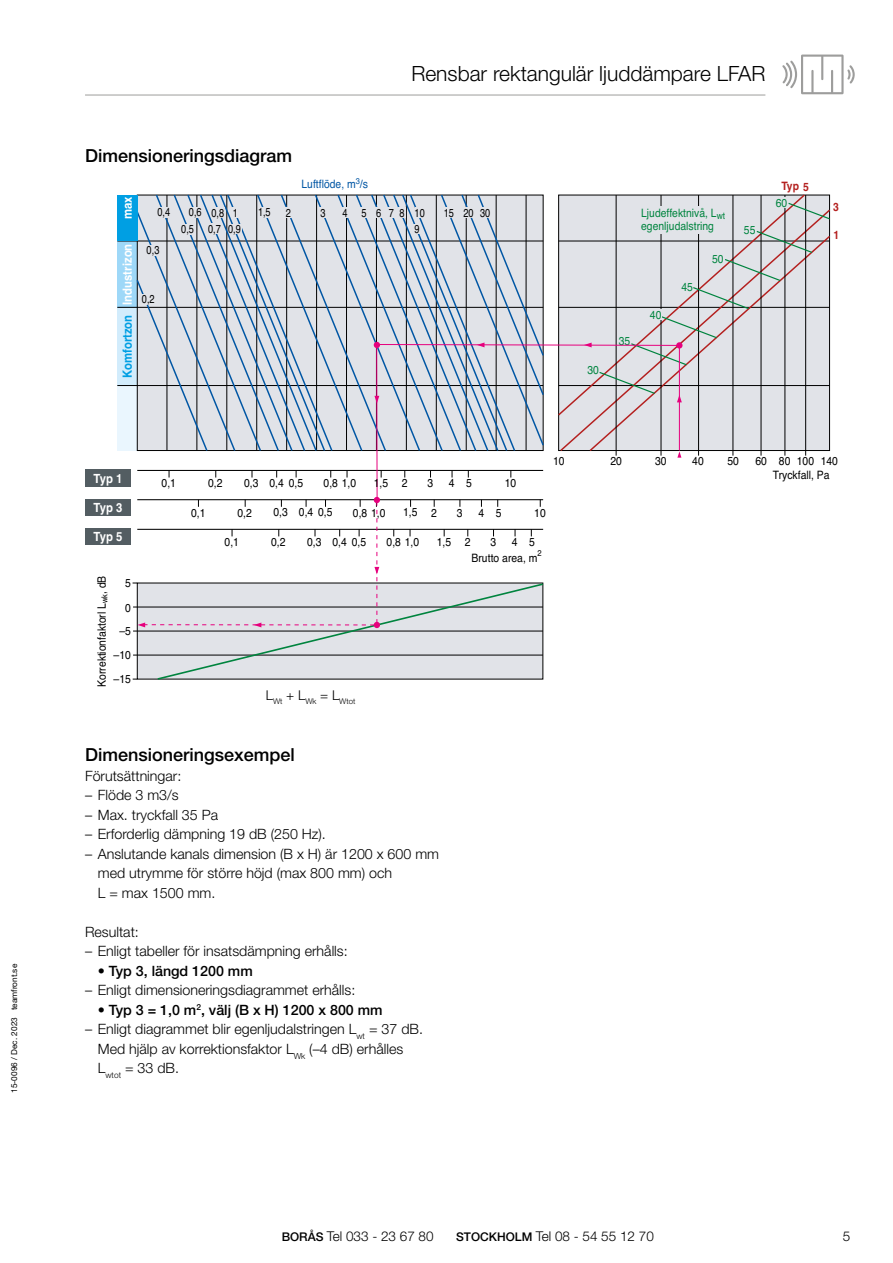
<style>
.page{position:relative;width:893px;height:1263px;background:#fff}
.page>*{position:absolute;margin:0;border:0;box-sizing:border-box;transform-origin:0 0}
.t1{font:300 21px "Helvetica Neue LT Std";color:#000}
.t2{font:500 18px "Helvetica Neue LT Std";color:#000}
.t3{font:300 14.25px/19.5px "Helvetica Neue LT Std";color:#000}
.t4{font:500 14.25px "Helvetica Neue LT Std";color:#000}
.t5{font:300 13.5px "Helvetica Neue LT Std";color:#000}
.t6{font:700 12.6px "Helvetica";color:#fff;scale:.9 1}
.t7{font:11.55px/15.3px "Helvetica";color:#000;scale:.9 1}
.t8{font:11.55px/12.9px "Helvetica";color:#00843e;scale:.9 1}
.t9{font:11.55px "Helvetica";color:#000;scale:.8 1}
.t10{font:11.55px "Helvetica";color:#0056a4;scale:.9 1}
.t11{font:700 11.55px "Helvetica";color:#b4201f;scale:.9 1}
.t12{font:8.4px "Helvetica";color:#000;scale:.9 1}
.t13{font:8.25px "Helvetica Neue LT Std";color:#000}
.t14{font:300 7.8px "Helvetica Neue LT Std";color:#000}
.s1{color:#009fe3}
.s2{font-weight:500;font-size:12px}
</style>
<div class="page">
<svg style="left:782px;top:55px;width:73px;height:39px"></svg>
<hr style="left:85px;top:95px;width:680px;height:1px;background:#9d9d9c">
<div style="left:117px;top:241px;width:20px;height:67px;background:#9ed8f8"></div>
<div style="left:117px;top:308px;width:20px;height:77px;background:#d2ecfc"></div>
<div style="left:117px;top:385px;width:20px;height:65px;background:#eaf6fe"></div>
<div style="left:85px;top:470px;width:46px;height:17px;background:#535d62"></div>
<hr style="left:117px;top:385px;width:426px;height:1px;background:#000">
<hr style="left:117px;top:307px;width:426px;height:1px;background:#000">
<hr style="left:117px;top:241px;width:426px;height:1px;background:#000">
<svg style="left:135px;top:194px;width:409px;height:257px;background:#c4ccd7"></svg>
<svg style="left:558px;top:194px;width:273px;height:259px;background:#d6d7dc"></svg>
<hr style="left:805px;top:195px;width:1px;height:261px;background:#000">
<hr style="left:785px;top:195px;width:1px;height:261px;background:#000">
<hr style="left:761px;top:195px;width:1px;height:261px;background:#000">
<hr style="left:733px;top:195px;width:1px;height:261px;background:#000">
<hr style="left:698px;top:195px;width:1px;height:261px;background:#000">
<hr style="left:661px;top:195px;width:1px;height:261px;background:#000">
<hr style="left:616px;top:195px;width:1px;height:261px;background:#000">
<hr style="left:137px;top:470px;width:406px;height:1px;background:#000">
<div style="left:85px;top:499px;width:46px;height:17px;background:#535d62"></div>
<div style="left:85px;top:528px;width:46px;height:17px;background:#535d62"></div>
<div style="left:775px;top:198px;width:13px;height:10px;background:#e1e3e8"></div>
<div style="left:158px;top:207px;width:13px;height:11px;background:#e1e3e8"></div>
<div style="left:182px;top:224px;width:13px;height:10px;background:#e1e3e8"></div>
<div style="left:190px;top:207px;width:13px;height:11px;background:#e1e3e8"></div>
<div style="left:209px;top:224px;width:13px;height:10px;background:#e1e3e8"></div>
<div style="left:212px;top:207px;width:13px;height:11px;background:#e1e3e8"></div>
<div style="left:229px;top:224px;width:12px;height:10px;background:#e1e3e8"></div>
<div style="left:232px;top:207px;width:8px;height:11px;background:#e1e3e8"></div>
<div style="left:148px;top:245px;width:12px;height:11px;background:#e1e3e8"></div>
<div style="left:142px;top:294px;width:14px;height:10px;background:#e1e3e8"></div>
<div style="left:262px;top:207px;width:8px;height:11px;background:#e1e3e8"></div>
<div style="left:285px;top:207px;width:8px;height:11px;background:#e1e3e8"></div>
<div style="left:320px;top:207px;width:8px;height:11px;background:#e1e3e8"></div>
<div style="left:342px;top:207px;width:8px;height:11px;background:#e1e3e8"></div>
<div style="left:360px;top:207px;width:8px;height:10px;background:#e1e3e8"></div>
<div style="left:375px;top:207px;width:8px;height:10px;background:#e1e3e8"></div>
<div style="left:388px;top:207px;width:8px;height:10px;background:#e1e3e8"></div>
<div style="left:398px;top:207px;width:7px;height:10px;background:#e1e3e8"></div>
<div style="left:413px;top:224px;width:8px;height:9px;background:#e1e3e8"></div>
<div style="left:415px;top:207px;width:12px;height:10px;background:#e1e3e8"></div>
<div style="left:444px;top:207px;width:13px;height:10px;background:#e1e3e8"></div>
<div style="left:463px;top:207px;width:13px;height:10px;background:#e1e3e8"></div>
<div style="left:480px;top:207px;width:13px;height:10px;background:#e1e3e8"></div>
<div style="left:117px;top:195px;width:20px;height:46px;background:#009fe3"></div>
<svg style="left:374px;top:342px;width:6px;height:6px"></svg>
<svg style="left:598px;top:202px;width:233px;height:200px;background:#d3d3d7"></svg>
<svg style="left:376px;top:344px;width:304px;height:153px"></svg>
<div style="left:676px;top:342px;width:6px;height:7px;background:#e6007d;border-radius:50%"></div>
<svg style="left:584px;top:343px;width:8px;height:4px"></svg>
<svg style="left:477px;top:342px;width:7px;height:5px"></svg>
<svg style="left:374px;top:396px;width:5px;height:7px"></svg>
<svg style="left:133px;top:497px;width:411px;height:183px"></svg>
<p class="t13" style="left:9px;top:1093px;width:130px;rotate:-90deg">15-0096 / Dec. 2023 teamfront.se</p>
<h1 class="t1" style="left:411px;top:61px;width:356px">Rensbar rektangulär ljuddämpare LFAR</h1>
<p class="t2" style="left:85px;top:145px;width:209px">Dimensioneringsdiagram</p>
<p class="t10" style="left:301px;top:175px;width:76px">Luftflöde, m<sup>3</sup>/s</p>
<p class="t11" style="left:781px;top:175px;width:32px">Typ 5</p>
<p class="t6" style="left:116px;top:219px;width:27px;rotate:-90deg">max</p>
<p class="t9" style="left:157px;top:203px;width:18px">0,4</p>
<p class="t9" style="left:189px;top:203px;width:18px">0,6</p>
<p class="t9" style="left:211px;top:204px;width:18px">0,8</p>
<p class="t9" style="left:233px;top:204px;width:8px">1</p>
<p class="t9" style="left:181px;top:220px;width:18px">0,5</p>
<p class="t9" style="left:208px;top:220px;width:18px">0,7</p>
<p class="t9" style="left:228px;top:220px;width:18px">0,9</p>
<p class="t9" style="left:258px;top:203px;width:17px">1,5</p>
<p class="t9" style="left:286px;top:204px;width:8px">2</p>
<p class="t9" style="left:321px;top:204px;width:8px">3</p>
<p class="t9" style="left:343px;top:204px;width:79px">4 5 678</p>
<p class="t9" style="left:415px;top:204px;width:14px">10</p>
<p class="t9" style="left:444px;top:204px;width:60px">15 20 30</p>
<p class="t9" style="left:415px;top:220px;width:8px">9</p>
<p class="t8" style="left:641px;top:207px;width:95px">Ljudeffektnivå, L<sub>wt </sub>egenljudalstring</p>
<p class="t8" style="left:744px;top:224px;width:14px">55</p>
<p class="t8" style="left:776px;top:197px;width:14px">60</p>
<p class="t11" style="left:833px;top:197px;width:8px">3</p>
<p class="t11" style="left:833px;top:224px;width:8px">1</p>
<p class="t6" style="left:116px;top:378px;width:151px;rotate:-90deg"><span class="s1">Komfortzon</span> Industrizon</p>
<p class="t9" style="left:147px;top:241px;width:18px">0,3</p>
<p class="t9" style="left:142px;top:290px;width:18px">0,2</p>
<p class="t8" style="left:587px;top:364px;width:14px">30</p>
<p class="t8" style="left:619px;top:335px;width:14px">35</p>
<p class="t8" style="left:650px;top:309px;width:14px">40</p>
<p class="t8" style="left:681px;top:280px;width:14px">45</p>
<p class="t8" style="left:712px;top:253px;width:14px">50</p>
<p class="t6" style="left:94px;top:467px;width:33px">Typ 1</p>
<p class="t6" style="left:94px;top:496px;width:33px">Typ 3</p>
<p class="t6" style="left:94px;top:525px;width:33px">Typ 5</p>
<p class="t7" style="left:94px;top:687px;width:125px;rotate:-90deg">Korrektionfaktorl L<sub>wk</sub>, dB</p>
<p class="t7" style="left:125px;top:571px;width:8px;line-height:24.6px">5<br>0</p>
<p class="t7" style="left:114px;top:620px;width:21px;line-height:23.5px;text-align:center">–5 –10</p>
<p class="t7" style="left:114px;top:672px;width:21px">–15</p>
<p class="t7" style="left:162px;top:476px;width:18px">0,1</p>
<p class="t7" style="left:208px;top:476px;width:18px">0,2</p>
<p class="t7" style="left:244px;top:476px;width:67px">0,3 0,4 0,5</p>
<p class="t7" style="left:324px;top:476px;width:38px">0,8 1,0</p>
<p class="t7" style="left:374px;top:476px;width:39px">1,5 2</p>
<p class="t7" style="left:427px;top:476px;width:8px">3</p>
<p class="t7" style="left:449px;top:476px;width:27px">4 5</p>
<p class="t7" style="left:505px;top:476px;width:14px">10</p>
<p class="t7" style="left:191px;top:505px;width:18px">0,1</p>
<p class="t7" style="left:237px;top:505px;width:18px">0,2</p>
<p class="t7" style="left:273px;top:505px;width:67px">0,3 0,4 0,5</p>
<p class="t7" style="left:353px;top:505px;width:38px">0,8 1,0</p>
<p class="t7" style="left:403px;top:505px;width:39px">1,5 2</p>
<p class="t7" style="left:457px;top:505px;width:8px">3</p>
<p class="t7" style="left:478px;top:505px;width:27px">4 5</p>
<p class="t7" style="left:534px;top:505px;width:14px">10</p>
<p class="t7" style="left:225px;top:535px;width:18px">0,1</p>
<p class="t7" style="left:271px;top:535px;width:18px">0,2</p>
<p class="t7" style="left:307px;top:535px;width:67px">0,3 0,4 0,5</p>
<p class="t7" style="left:387px;top:535px;width:38px">0,8 1,0</p>
<p class="t7" style="left:437px;top:535px;width:39px">1,5 2</p>
<p class="t7" style="left:490px;top:535px;width:8px">3</p>
<p class="t7" style="left:472px;top:535px;width:75px;text-align:right">4 5<br>Brutto area, m</p>
<p class="t12" style="left:537px;top:546px;width:6px">2</p>
<p class="t7" style="left:553px;top:453px;width:14px">10</p>
<p class="t14" style="left:266px;top:697px;width:91px"><sup>L</sup>Wt <sup>+</sup> <sup>L</sup>Wk <sup>=</sup> <sup>L</sup>Wtot</p>
<p class="t2" style="left:85px;top:744px;width:211px">Dimensioneringsexempel</p>
<p class="t3" style="left:85px;top:766px;width:98px">Förutsättningar:</p>
<p class="t3" style="left:85px;top:785px;width:95px">– Flöde 3 m3/s</p>
<p class="t3" style="left:85px;top:805px;width:135px">– Max. tryckfall 35 Pa</p>
<p class="t3" style="left:85px;top:824px;width:242px">– Erforderlig dämpning 19 dB (250 Hz).</p>
<p class="t3" style="left:98px;top:844px;width:343px;text-indent:-13px">– Anslutande kanals dimension (B x H) är 1200 x 600 mm med utrymme för större höjd (max 800 mm) och<br>L = max 1500 mm.</p>
<p class="t3" style="left:85px;top:922px;width:55px">Resultat:</p>
<p class="t3" style="left:85px;top:941px;width:264px">– Enligt tabeller för insatsdämpning erhålls:</p>
<p class="t4" style="left:98px;top:962px;width:156px">• Typ 3, längd 1200 mm</p>
<p class="t3" style="left:85px;top:980px;width:272px">– Enligt dimensioneringsdiagrammet erhålls:</p>
<p class="t4" style="left:98px;top:1001px;width:286px">• Typ 3 = 1,0 m<sup>2</sup>, välj (B x H) 1200 x 800 mm</p>
<p class="t3" style="left:98px;top:1019px;width:327px;text-indent:-13px">– Enligt diagrammet blir egenljudalstringen L<sub>wt</sub> = 37 dB.<br>Med hjälp av korrektionsfaktor L<sub>Wk</sub> (–4 dB) erhålles<br>L<sub>wtot</sub> = 33 dB.</p>
<p class="t7" style="left:610px;top:453px;width:14px">20</p>
<p class="t7" style="left:655px;top:453px;width:14px">30</p>
<p class="t7" style="left:692px;top:453px;width:14px">40</p>
<p class="t7" style="left:727px;top:453px;width:14px">50</p>
<p class="t7" style="left:773px;top:454px;width:74px;line-height:14.2px;text-indent:-17px">60 80 100 140<br>Tryckfall, Pa</p>
<p class="t5" style="left:282px;top:1228px;width:153px"><span class="s2">BORÅS</span> Tel 033 - 23 67 80</p>
<p class="t5" style="left:456px;top:1228px;width:199px"><span class="s2">STOCKHOLM</span> Tel 08 - 54 55 12 70</p>
<p class="t5" style="left:843px;top:1228px;width:9px">5</p>
</div>
